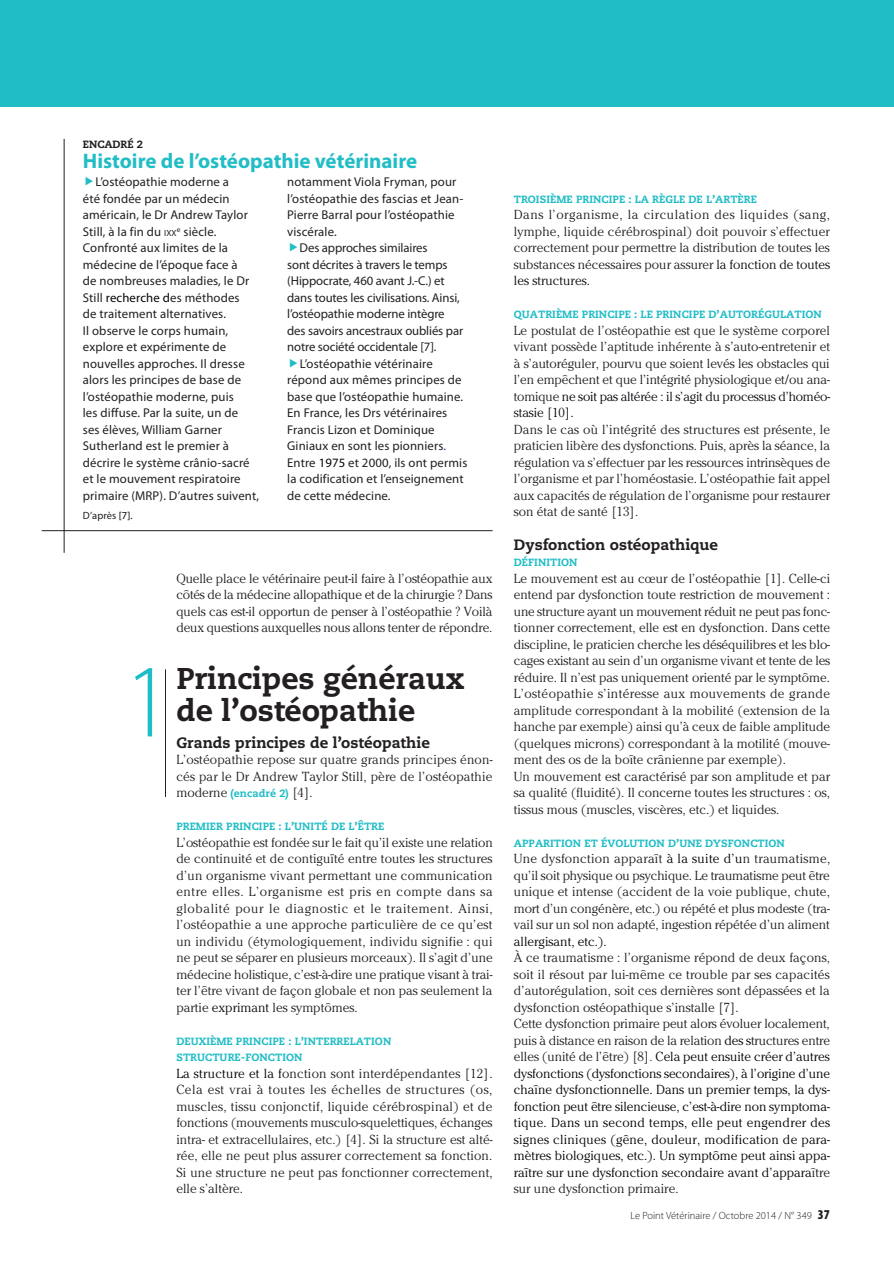
<style>
.page{position:relative;width:894px;height:1264px;background:#fff}
.page>*{position:absolute;margin:0;border:0;box-sizing:border-box;transform-origin:0 0}
.t1{font:300 condensed 105px "Myriad Pro";color:#21bdc6}
.t2{font:800 30px/31.5px "Caecilia";letter-spacing:-.005em;color:#231f20}
.t3{font:700 21px "Myriad Pro";color:#21bdc6}
.t4{font:800 15px "Caecilia";letter-spacing:.025em;color:#231f20}
.t5{font:300 13.05px/16.5px "Cheltenham";color:#231f20;text-align:justify}
.t6{font:300 13.05px/16.5px "Cheltenham";color:#030505}
.t7{font:12.75px/16.5px "Myriad Pro";letter-spacing:.01em;color:#231f20}
.t8{font:12.75px "Myriad Pro";letter-spacing:-.01em;color:#231f20}
.t9{font:800 10.5px/16.5px "Caecilia";letter-spacing:.005em;color:#21bdc6}
.t10{font:300 10.5px "Myriad Pro";color:#231f20}
.t11{font:10.5px "Myriad Pro";letter-spacing:.01em;color:#231f20}
.t12{font:800 10.5px "Caecilia";color:#231f20}
.s1{font-size:8.85px}
.s2{color:#030505}
.s3{color:#2c3695}
.s4{font-family:"Caecilia";font-weight:800;font-size:10.5px;color:#21bdc6}
.s5{color:#0b0d11}
.s6{color:#231f20}
.s7{font-weight:900;font-stretch:condensed;font-size:13.5px}
</style>
<div class="page">
<div style="left:0;top:0;width:893px;height:107px;background:#21bdc6"></div>
<hr style="left:165px;top:669px;width:1px;height:128px;background:#231f20">
<hr style="left:42px;top:530px;width:450px;height:1px;background:#231f20">
<hr style="left:64px;top:139px;width:1px;height:414px;background:#231f20">
<p class="t12" style="left:83px;top:138px;width:62px">ENCADRÉ 2</p>
<h3 class="t3" style="left:83px;top:147px;width:336px">Histoire de l’ostéopathie vétérinaire</h3>
<p class="t7" style="left:83px;top:174px;width:178px;text-indent:13px">L’ostéopathie moderne a<br>été fondée par un médecin américain, le Dr Andrew Taylor<br>Still, à la fin du <span class="s1">ixx</span><sup>e</sup> siècle.<br>Confronté aux limites de la médecine de l’époque face à<br>de nombreuses maladies, le Dr<br>Still <span class="s2">recherche d</span>es méthodes<br>de traitement alternatives.<br>Il observe le corps humain, explore et expérimente de nouvelles approches. Il dresse alors les principes de base de l’ostéopathie moderne, puis<br>les diffuse. Par la suite, un de<br>ses élèves, William Garner<br>Sutherland est le premier à décrire le système crânio-sacré et le mouvement respiratoire primaire (MRP). D’autres suivent,</p>
<p class="t7" style="left:287px;top:174px;width:171px">notamment Viola Fryman, pour</p>
<p class="t7" style="left:287px;top:190px;width:178px">l’ostéopathie des fascias et Jean-</p>
<p class="t7" style="left:287px;top:207px;width:169px">Pierre Barral pour l’ostéopathie</p>
<p class="t7" style="left:287px;top:223px;width:51px">viscérale.</p>
<p class="t8" style="left:299px;top:240px;width:129px">Des approches similaires</p>
<p class="t8" style="left:287px;top:257px;width:162px">sont décrites à travers le temps</p>
<p class="t8" style="left:287px;top:273px;width:159px">(Hippocrate, 460 avant J.-C.) et</p>
<p class="t8" style="left:287px;top:290px;width:174px">dans toutes les civilisations. Ainsi,</p>
<p class="t8" style="left:287px;top:306px;width:159px">l’ostéopathie moderne intègre</p>
<p class="t8" style="left:287px;top:323px;width:177px">des savoirs ancestraux oubliés par</p>
<p class="t8" style="left:287px;top:339px;width:151px">notre société occidentale [7].</p>
<p class="t7" style="left:300px;top:355px;width:134px">L’ostéopathie vétérinaire</p>
<p class="t7" style="left:287px;top:372px;width:176px">répond aux mêmes principes de</p>
<p class="t7" style="left:287px;top:388px;width:177px">base que l’ostéopathie humaine.</p>
<p class="t7" style="left:287px;top:405px;width:162px">En France, les Drs vétérinaires</p>
<p class="t7" style="left:287px;top:421px;width:149px">Francis Lizon et Dominique</p>
<p class="t7" style="left:287px;top:438px;width:160px">Giniaux en sont les pionniers<span class="s3">.</span></p>
<p class="t7" style="left:287px;top:454px;width:182px">Entre <span class="s2">1975</span> et 2000, ils ont permis</p>
<p class="t7" style="left:287px;top:471px;width:178px">la codification et l’enseignement</p>
<p class="t7" style="left:287px;top:487px;width:105px">de cette médecine.</p>
<p class="t11" style="left:83px;top:509px;width:51px">D’après <span class="s2">[7].</span></p>
<h1 class="t1" style="left:127px;top:639px;width:39px">1</h1>
<p class="t5" style="left:176px;top:569px;width:318px">Quelle place le vétérinaire peut-il faire à l’ostéopathie aux côtés de la médecine allopathique et de la chirurgie ? Dans quels cas est-il opportun de penser à l’ostéopathie ? Voilà deux questions auxquelles nous allons tenter de répondre.</p>
<h2 class="t2" style="left:176px;top:663px;width:290px">PRINCIPES GÉNÉRAUX<br>DE L’OSTÉOPATHIE</h2>
<p class="t4" style="left:176px;top:733px;width:255px">GRANDS PRINCIPES DE L’OSTÉOPATHIE</p>
<p class="t5" style="left:176px;top:751px;width:318px">L’ostéopathie repose sur quatre grands principes énon&shy;cés par le Dr Andrew Taylor Still, père de l’ostéopathie moderne <span class="s4">(ENCADRÉ 2)</span> [4].</p>
<p class="t9" style="left:176px;top:818px;width:209px">PREMIER PRINCIPE : L’UNITÉ DE L’ÊTRE</p>
<p class="t5" style="left:176px;top:833px;width:318px">L’ostéopathie est fondée sur le fait qu’il existe une relation de continuité et de contiguïté entre toutes les structures d’un organisme vivant permettant une communication entre elles. L’organisme est pris en compte dans sa globalité pour le diagnostic et le traitement. Ainsi, l’ostéopathie a une approche particulière de ce qu’est un individu (étymologiquement, individu signifie : qui ne peut se séparer en plusieurs morceaux). Il s’agit d’une médecine holistique, c’est-à-dire une pratique visant à trai&shy;ter l’être vivant de façon globale et non pas seulement la partie <span class="s5">exprimant</span> les symptômes.</p>
<p class="t9" style="left:176px;top:1032px;width:216px">DEUXIÈME PRINCIPE : L’INTERRELATION<br>STRUCTURE-FONCTION</p>
<p class="t5" style="left:176px;top:1064px;width:318px"><span class="s2">La structure et la f</span>onction sont interdépendantes [12].<br>Cela est vrai à toutes les échelles de structures (os, muscles, tissu conjonctif, liquide cérébrospinal) et de fonctions (mouvements musculo-squelettiques, échanges intra- et extracellulaires, etc.) [4]. Si la structure est alté&shy;rée, elle ne peut plus assurer correctement sa fonction.<br>Si une structure ne peut pas fonctionner correctement, elle s’altère.</p>
<p class="t9" style="left:514px;top:191px;width:245px">TROISIÈME PRINCIPE : LA RÈGLE DE L’ARTÈRE</p>
<p class="t5" style="left:514px;top:206px;width:318px">Dans l’organisme, la circulation des liquides (sang, lymphe, liquide cérébrospinal) doit pouvoir s’effectuer correctement pour permettre la distribution de toutes les substances nécessaires pour assurer <span class="s5">la fonction de toutes les structures.</span></p>
<p class="t9" style="left:514px;top:306px;width:309px">QUATRIÈME PRINCIPE : LE PRINCIPE D’AUTORÉGULATION</p>
<p class="t5" style="left:514px;top:322px;width:318px">Le postulat de l’ostéopathie est que le système corporel vivant possède l’aptitude inhérente à s<span class="s5">’</span>auto-entretenir et à s’autoréguler, pourvu que soient levés les obstacles qui l’en empêchent et que l’intégrité physiologique et/ou ana&shy;tomique <span class="s2">ne soit pas</span> <span class="s5">altérée : il s’agit du processus d’homéo&shy;stasie [10].</span></p>
<p class="t5" style="left:514px;top:421px;width:318px">Dans le cas où l’intégrité des structures est présente, le praticien libère des dysfonctions. Puis, après la séance, la régulation va s’effectuer par les ressources intrinsèques de l’organisme et par l’homéostasie. L’ostéopathie fait appel aux capacités de régulation de l’organisme pour restaurer son état de santé [13].</p>
<p class="t4" style="left:514px;top:535px;width:206px">DYSFONCTION OSTÉOPATHIQUE</p>
<p class="t9" style="left:514px;top:554px;width:65px">DÉFINITION</p>
<p class="t5" style="left:514px;top:569px;width:318px;text-align:left">Le mouvement est au cœur de l’ostéopathie [1]. Celle-ci entend par dysfonction toute restriction de mouvement : une structure ayant un mouvement réduit ne peut pas fonc&shy;tionner correctement, elle est en dysfonction. Dans cette discipline, le praticien cherche les déséquilibres et les blo&shy;cages existant au sein d’un organisme vivant et tente de les réduire. Il n’est pas uniquement orienté par le symptôme.<br>L’ostéopathie s’intéresse aux mouvements de grande amplitude correspondant à la mobilité (extension de la hanche par exemple) ainsi qu’à ceux de faible amplitude (quelques microns) correspondant à la motilité (mouve&shy;ment des os de la boîte crânienne par exemple).<br>Un mouvement est caractérisé par son amplitude et par sa qualité (fluidité). Il concerne toutes les structures : os, tissus mous (muscles, viscères, etc.) et liquides.</p>
<p class="t9" style="left:514px;top:834px;width:272px">APPARITION ET ÉVOLUTION D’UNE DYSFONCTION</p>
<p class="t5" style="left:514px;top:850px;width:318px">Une dysfonction apparaît <span class="s2">à la suite d’u</span>n traumatisme, qu’il soit physique ou psychique. Le traumatisme peut être unique et intense (accident de la voie publique, chute, mort d’un congénère, etc.) ou répété et plus modeste (tra&shy;vail sur un sol non adapté, ingestion répétée d’un aliment</p>
<p class="t6" style="left:514px;top:932px;width:94px">allergisant, etc.).</p>
<p class="t6" style="left:514px;top:949px;width:318px"><span class="s6">À ce traumatisme : l’organisme répond de deux façons, soit il résout par lui-même ce trouble par ses capacités d’autorégulation, soit ces dernières sont dépassées et la dysfonction ostéopathique s’installe [7].<br>Cette dysfonction primaire peut alors évoluer localement, puis à distance en raison de la relation</span> des s<span class="s6">tructures entre elles (unité de l’être) [8]</span><span class="s3">.</span> Cela peut ensuite créer d’autres dysfonctions (dysfonctions secondaires), à l’origine d’une chaîne dysfonctionnelle. Dans un premier temps, la dys&shy;fonction peut être silencieuse, c’est-à-dire non symptoma&shy;tique. Dans un second temps, elle peut engendrer des signes cliniques (gêne, douleur, modification de para&shy;mètres biologiques, etc.). Un symptôme peut ainsi appa&shy;raître sur une dysfonction secondaire avant d’appara<span class="s6">ître sur une dysfonction primaire.</span></p>
<p class="t10" style="left:630px;top:1208px;width:201px">Le Point Vétérinaire / Octobre 2014 / N° 349 <span class="s7">37</span></p>
</div>
